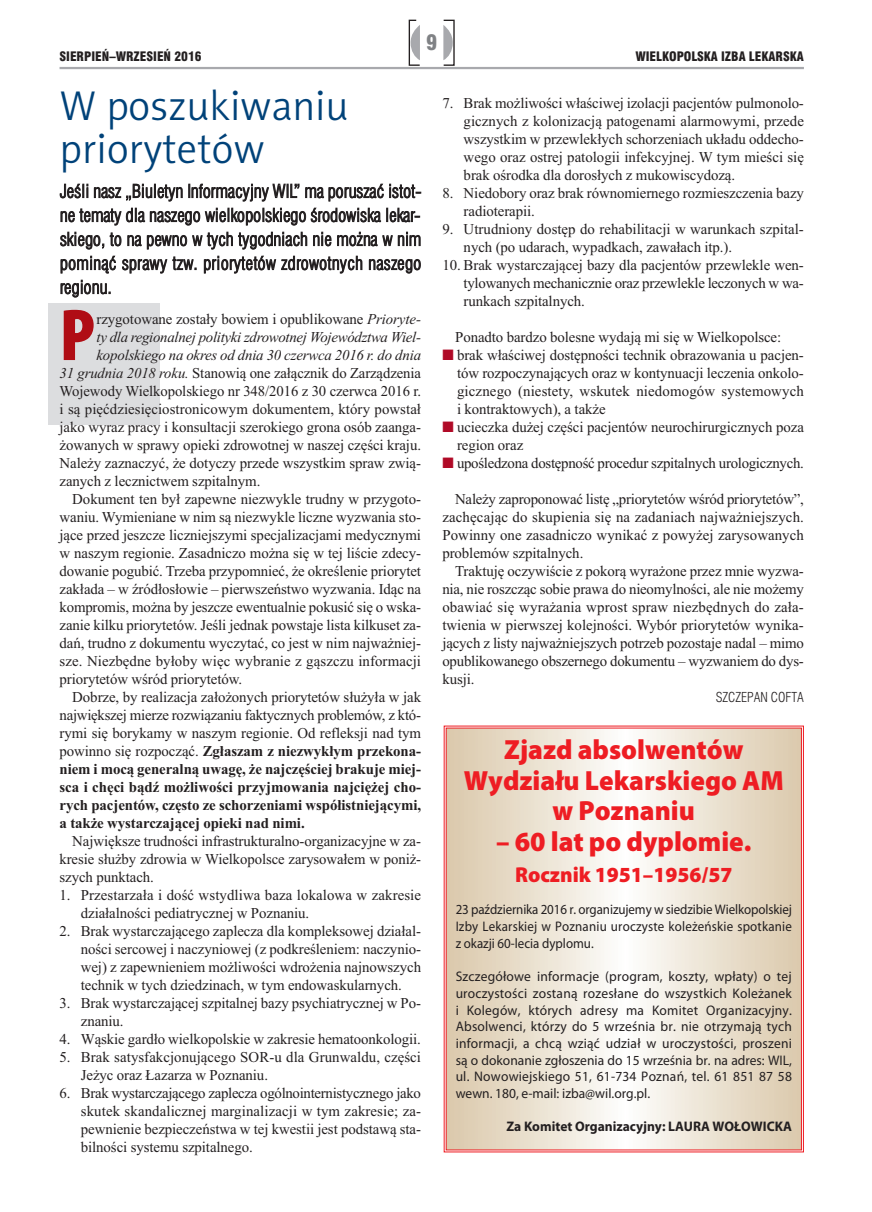
<style>
.page{position:relative;width:872px;height:1212px;background:#fff}
.page>*{position:absolute;margin:0;border:0;box-sizing:border-box;transform-origin:0 0}
.t1{font:900 condensed 74.25px "Myriad Pro";color:#b00d15}
.t2{font:42px/43.5px "Naomi Sans EFNTT Light";color:#004279}
.t3{font:900 27.75px/30.9px "Myriad Pro";color:#ee1d23;text-align:center}
.t4{font:900 21.6px "Myriad Pro";color:#ee1d23}
.t5{font:21px "Swis 721 Blk Cn EU";color:#808285}
.t6{font:18px/24px "Swis 721 Lt Cn EU";letter-spacing:.01em;color:#231f20;text-align:justify}
.t7{font:15px/18px "Times New Roman";letter-spacing:-.005em;color:#231f20;text-align:justify}
.t8{font:700 15px "Times New Roman";letter-spacing:-.005em;color:#231f20}
.t9{font:italic 15px "Times New Roman";letter-spacing:-.02em;color:#231f20}
.t10{font:13.95px/16.6px "Myriad Pro";letter-spacing:.015em;color:#231f20;text-align:justify}
.t11{font:13.95px/16.6px "Myriad Pro";letter-spacing:.015em;color:#231f20;text-align:justify;scale:.93 1}
.t12{font:700 13.95px "Myriad Pro";color:#231f20}
.t13{font:13.5px "Swis 721 Lt Cn EU";color:#231f20}
.t14{font:12.75px "Swis 721 Blk Cn EU";color:#231f20}
.s1{font-style:italic}
.s2{font-weight:400}
</style>
<div class="page">
<svg style="left:443px;top:25px;width:10px;height:35px"></svg>
<svg style="left:408px;top:19px;width:12px;height:47px"></svg>
<hr style="left:60px;top:67px;width:744px;height:2px;background:#a8a9ad">
<div style="left:48px;top:304px;width:112px;height:121px;background:#dcdddf"></div>
<svg style="left:447px;top:729px;width:353px;height:419px"></svg>
<div style="left:445px;top:727px;width:357px;height:423px;border:1px solid #ee1d23"></div>
<h3 class="t5" style="left:426px;top:30px;width:13px">9</h3>
<p class="t14" style="left:60px;top:48px;width:144px">SIERPIEŃ–WRZESIEŃ 2016</p>
<p class="t14" style="left:635px;top:48px;width:170px">WIELKOPOLSKA IZBA LEKARSKA</p>
<h2 class="t2" style="left:60px;top:84px;width:291px">W poszukiwaniu priorytetów</h2>
<p class="t6" style="left:60px;top:179px;width:363px">Jeśli nasz „Biuletyn Informacyjny WIL” ma poruszać istot&shy;ne tematy dla naszego wielkopolskiego środowiska lekar&shy;skiego, to na pewno w tych tygodniach nie można w nim pominąć sprawy tzw. priorytetów zdrowotnych naszego regionu.</p>
<h1 class="t1" style="left:60px;top:309px;width:37px">P</h1>
<p class="t7" style="left:96px;top:310px;width:326px">rzygotowane zostały bowiem i opublikowane <span class="s1">Prioryte-</span></p>
<p class="t7" style="left:463px;top:94px;width:342px;text-indent:-21px">7. Brak możliwości właściwej izolacji pacjentów pulmonolo&shy;gicznych z kolonizacją patogenami alarmowymi, przede wszystkim w przewlekłych schorzeniach układu oddecho&shy;wego oraz ostrej patologii infekcyjnej. W tym mieści się brak ośrodka dla dorosłych z mukowiscydozą.</p>
<p class="t7" style="left:463px;top:184px;width:342px;text-indent:-21px">8. Niedobory oraz brak równomiernego rozmieszczenia bazy radioterapii.</p>
<p class="t7" style="left:463px;top:220px;width:342px;text-indent:-21px">9. Utrudniony dostęp do rehabilitacji w warunkach szpital&shy;nych (po udarach, wypadkach, zawałach itp.).</p>
<p class="t7" style="left:463px;top:256px;width:342px;text-indent:-21px">10. Brak wystarczającej bazy dla pacjentów przewlekle wen&shy;tylowanych mechanicznie oraz przewlekle leczonych w wa&shy;runkach szpitalnych.</p>
<p class="t7" style="left:455px;top:328px;width:350px;text-align:left">Ponadto bardzo bolesne wydają mi się w Wielkopolsce: brak właściwej dostępności technik obrazowania u pacjen&shy;tów rozpoczynających oraz w kontynuacji leczenia onkolo&shy;gicznego (niestety, wskutek niedomogów systemowych i kontraktowych), a także<br>ucieczka dużej części pacjentów neurochirurgicznych poza region oraz<br>upośledzona dostępność procedur szpitalnych urologicznych.</p>
<p class="t7" style="left:442px;top:490px;width:363px;text-indent:13px">Należy zaproponować listę „priorytetów wśród priorytetów”, zachęcając do skupienia się na zadaniach najważniejszych.<br>Powinny one zasadniczo wynikać z powyżej zarysowanych problemów szpitalnych.</p>
<p class="t7" style="left:442px;top:562px;width:363px;text-indent:13px">Traktuję oczywiście z pokorą wyrażone przez mnie wyzwa&shy;nia, nie roszcząc sobie prawa do nieomylności, ale nie możemy obawiać się wyrażania wprost spraw niezbędnych do zała&shy;twienia w pierwszej kolejności. Wybór priorytetów wynika&shy;jących z listy najważniejszych potrzeb pozostaje nadal – mimo opublikowanego obszernego dokumentu – wyzwaniem do dys&shy;kusji.</p>
<p class="t13" style="left:715px;top:689px;width:90px">SZCZEPAN COFTA</p>
<h3 class="t3" style="left:464px;top:736px;width:321px">Zjazd absolwentów<br>Wydziału Lekarskiego AM w Poznaniu</h3>
<h3 class="t3" style="left:496px;top:829px;width:257px">– 60 lat po dyplomie.</h3>
<h3 class="t4" style="left:515px;top:867px;width:219px">Rocznik 1951–1956/57</h3>
<p class="t11" style="left:455px;top:902px;width:363px">23 października 2016 r. organizujemy w siedzibie Wielkopolskiej Izby Lekarskiej w Poznaniu uroczyste koleżeńskie spotkanie z okazji 60-lecia dyplomu.</p>
<p class="t10" style="left:455px;top:969px;width:338px">Szczegółowe informacje (program, koszty, wpłaty) o tej uroczystości zostaną rozesłane do wszystkich Koleżanek i Kolegów, których adresy ma Komitet Organizacyjny.<br>Absolwenci, którzy do 5 września br. nie otrzymają tych informacji, a chcą wziąć udział w uroczystości, proszeni są o dokonanie zgłoszenia do 15 września br. na adres: WIL, ul. Nowowiejskiego 51, 61-734 Poznań, tel. 61 851 87 58 wewn. 180, e-mail: izba@wil.org.pl.</p>
<p class="t12" style="left:506px;top:1121px;width:287px">Za Komitet Organizacyjny: LAURA WOŁOWICKA</p>
<p class="t9" style="left:96px;top:328px;width:326px">ty dla regionalnej polityki zdrowotnej Województwa Wiel-</p>
<p class="t9" style="left:96px;top:346px;width:326px">kopolskiego na okres od dnia 30 czerwca 2016 r. do dnia</p>
<p class="t7" style="left:60px;top:364px;width:363px"><span class="s1">31 grudnia 2018 roku.</span> Stanowią one załącznik do Zarządzenia</p>
<p class="t7" style="left:60px;top:382px;width:363px">Wojewody Wielkopolskiego nr 348/2016 z 30 czerwca 2016 r.</p>
<p class="t7" style="left:60px;top:400px;width:363px">i są pięćdziesięciostronicowym dokumentem, który powstał</p>
<p class="t7" style="left:60px;top:418px;width:363px">jako wyraz pracy i konsultacji szerokiego grona osób zaanga-</p>
<p class="t7" style="left:60px;top:436px;width:363px">żowanych w sprawy opieki zdrowotnej w naszej części kraju.</p>
<p class="t7" style="left:60px;top:454px;width:363px">Należy zaznaczyć, że dotyczy przede wszystkim spraw zwią-</p>
<p class="t7" style="left:60px;top:472px;width:202px">zanych z lecznictwem szpitalnym.</p>
<p class="t7" style="left:72px;top:490px;width:350px">Dokument ten był zapewne niezwykle trudny w przygoto-</p>
<p class="t7" style="left:60px;top:508px;width:363px">waniu. Wymieniane w nim są niezwykle liczne wyzwania sto-</p>
<p class="t7" style="left:60px;top:526px;width:363px">jące przed jeszcze liczniejszymi specjalizacjami medycznymi</p>
<p class="t7" style="left:60px;top:544px;width:363px">w naszym regionie. Zasadniczo można się w tej liście zdecy-</p>
<p class="t7" style="left:60px;top:562px;width:363px">dowanie pogubić. Trzeba przypomnieć, że określenie priorytet</p>
<p class="t7" style="left:60px;top:580px;width:363px">zakłada – w źródłosłowie – pierwszeństwo wyzwania. Idąc na</p>
<p class="t7" style="left:60px;top:598px;width:363px">kompromis, można by jeszcze ewentualnie pokusić się o wska-</p>
<p class="t7" style="left:60px;top:616px;width:363px">zanie kilku priorytetów. Jeśli jednak powstaje lista kilkuset za-</p>
<p class="t7" style="left:60px;top:634px;width:363px">dań, trudno z dokumentu wyczytać, co jest w nim najważniej-</p>
<p class="t7" style="left:60px;top:652px;width:363px">sze. Niezbędne byłoby więc wybranie z gąszczu informacji</p>
<p class="t7" style="left:60px;top:670px;width:184px">priorytetów wśród priorytetów.</p>
<p class="t7" style="left:72px;top:688px;width:350px">Dobrze, by realizacja założonych priorytetów służyła w jak</p>
<p class="t7" style="left:60px;top:706px;width:363px">największej mierze rozwiązaniu faktycznych problemów, z któ-</p>
<p class="t7" style="left:60px;top:724px;width:363px">rymi się borykamy w naszym regionie. Od refleksji nad tym</p>
<p class="t8" style="left:60px;top:742px;width:363px"><span class="s2">powinno się rozpocząć.</span> Zgłaszam z niezwykłym przekona-</p>
<p class="t8" style="left:60px;top:760px;width:363px">niem i mocą generalną uwagę, że najczęściej brakuje miej-</p>
<p class="t8" style="left:60px;top:778px;width:363px">sca i chęci bądź możliwości przyjmowania najciężej cho-</p>
<p class="t8" style="left:60px;top:796px;width:363px">rych pacjentów, często ze schorzeniami współistniejącymi,</p>
<p class="t8" style="left:60px;top:814px;width:247px">a także wystarczającej opieki nad nimi.</p>
<p class="t7" style="left:60px;top:832px;width:363px;text-indent:13px">Największe trudności infrastrukturalno-organizacyjne w za&shy;kresie służby zdrowia w Wielkopolsce zarysowałem w poniż&shy;szych punktach.</p>
<p class="t7" style="left:81px;top:886px;width:342px;text-indent:-21px">1. Przestarzała i dość wstydliwa baza lokalowa w zakresie działalności pediatrycznej w Poznaniu.</p>
<p class="t7" style="left:81px;top:922px;width:342px;text-indent:-21px">2. Brak wystarczającego zaplecza dla kompleksowej działal&shy;ności sercowej i naczyniowej (z podkreśleniem: naczynio&shy;wej) z zapewnieniem możliwości wdrożenia najnowszych technik w tych dziedzinach, w tym endowaskularnych.</p>
<p class="t7" style="left:81px;top:994px;width:342px;text-indent:-21px">3. Brak wystarczającej szpitalnej bazy psychiatrycznej w Po&shy;znaniu.</p>
<p class="t7" style="left:60px;top:1030px;width:363px">4. Wąskie gardło wielkopolskie w zakresie hematoonkologii.</p>
<p class="t7" style="left:81px;top:1048px;width:342px;text-indent:-21px">5. Brak satysfakcjonującego SOR-u dla Grunwaldu, części<br>Jeżyc oraz Łazarza w Poznaniu.</p>
<p class="t7" style="left:81px;top:1084px;width:342px;text-indent:-21px">6. Brak wystarczającego zaplecza ogólnointernistycznego jako skutek skandalicznej marginalizacji w tym zakresie; za&shy;pewnienie bezpieczeństwa w tej kwestii jest podstawą sta&shy;bilności systemu szpitalnego.</p>
</div>
